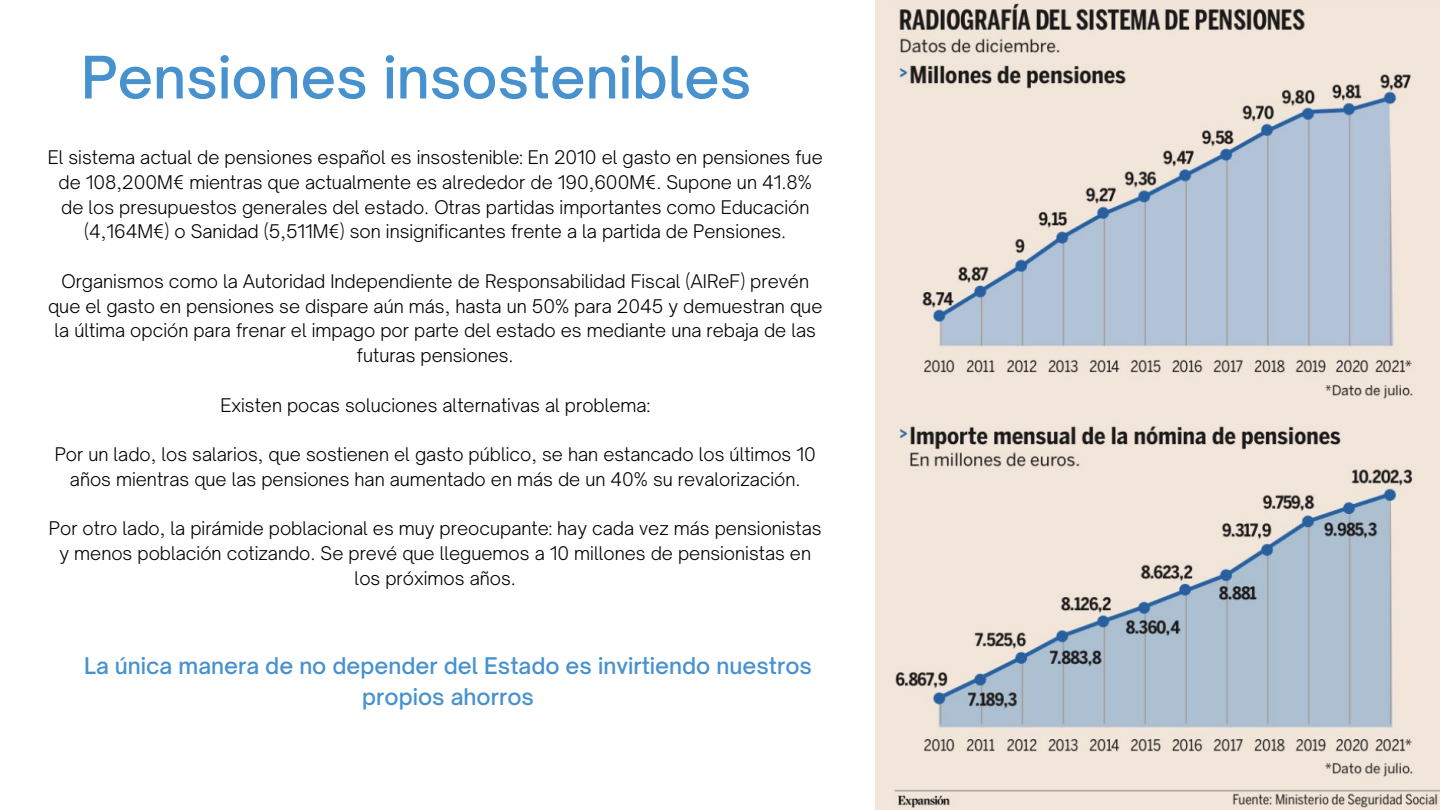
<style>
.page{position:relative;width:1440px;height:810px;background:#fff}
.page>*{position:absolute;margin:0;border:0;box-sizing:border-box;transform-origin:0 0}
.t1{font:500 56px "Open Sauce One";color:#4792ce}
.t2{font:500 22px/30.8px "Open Sauce One";color:#4792ce;text-align:center}
.t3{font:300 18px/24.8px "Open Sauce One";color:#000;text-align:center}
</style>
<div class="page">
<img style="left:875px;top:0;width:565px;height:810px">
<p class="t1" style="left:81px;top:42px;width:672px">Pensiones insostenibles</p>
<p class="t3" style="left:48px;top:145px;width:777px">El sistema actual de pensiones español es insostenible: En 2010 el gasto en pensiones fue de 108,200M€ mientras que actualmente es alrededor de 190,600M€. Supone un 41.8% de los presupuestos generales del estado. Otras partidas importantes como Educación (4,164M€) o Sanidad (5,511M€) son insignificantes frente a la partida de Pensiones.</p>
<p class="t3" style="left:48px;top:269px;width:776px">Organismos como la Autoridad Independiente de Responsabilidad Fiscal (AIReF) prevén que el gasto en pensiones se dispare aún más, hasta un 50% para 2045 y demuestran que la última opción para frenar el impago por parte del estado es mediante una rebaja de las futuras pensiones.</p>
<p class="t3" style="left:220px;top:392px;width:431px">Existen pocas soluciones alternativas al problema:</p>
<p class="t3" style="left:55px;top:442px;width:763px">Por un lado, los salarios, que sostienen el gasto público, se han estancado los últimos 10 años mientras que las pensiones han aumentado en más de un 40% su revalorización.</p>
<p class="t3" style="left:49px;top:516px;width:774px">Por otro lado, la pirámide poblacional es muy preocupante: hay cada vez más pensionistas y menos población cotizando. Se prevé que lleguemos a 10 millones de pensionistas en los próximos años.</p>
<p class="t2" style="left:84px;top:651px;width:729px">La única manera de no depender del Estado es invirtiendo nuestros propios ahorros</p>
</div>
